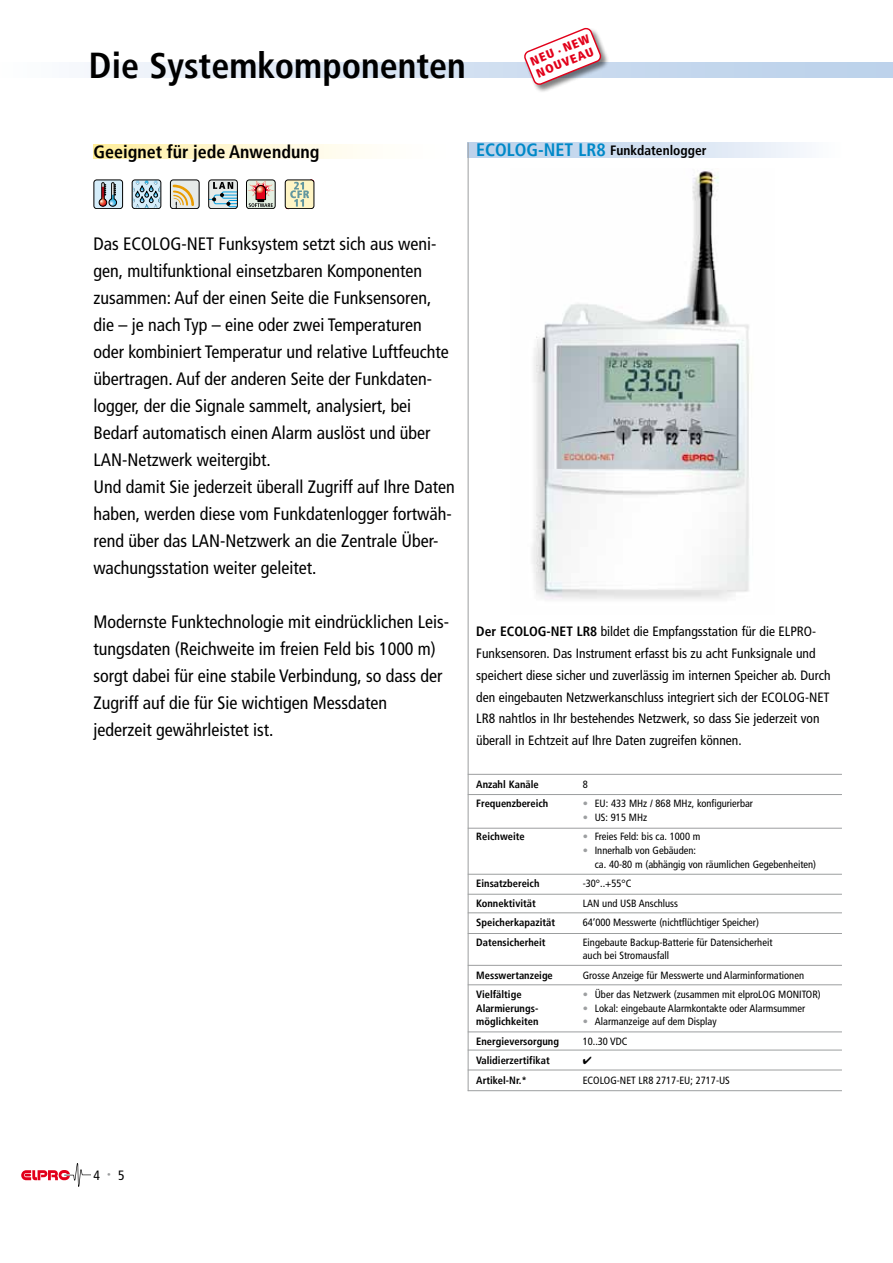
<style>
.page{position:relative;width:893px;height:1263px;background:#fff}
.page>*{position:absolute;margin:0;border:0;box-sizing:border-box;transform-origin:0 0}
.t1{font:700 condensed 36px "Frutiger LT";color:#000}
.t2{font:condensed 18px/27px "Frutiger LT";color:#000}
.t3{font:700 condensed 18px "Frutiger LT";color:#000}
.t4{font:700 condensed 18px "Frutiger LT";color:#0089c8}
.t5{font:condensed 13.5px/21.8px "Frutiger LT";color:#000}
.t6{font:700 condensed 13.5px "Frutiger LT";color:#000}
.t7{font:900 condensed 12.3px/13.2px "Frutiger";color:#e2001a}
.t8{font:condensed 10.5px/13.5px "Frutiger LT";color:#000}
.t9{font:700 condensed 10.5px "Frutiger LT";color:#000}
.s1{font-weight:700}
.s2{color:#9d9fa1}
</style>
<div class="page">
<svg style="left:21px;top:1163px;width:70px;height:24px"></svg>
<svg style="left:87px;top:63px;width:806px;height:15px"></svg>
<svg style="left:469px;top:142px;width:335px;height:15px"></svg>
<svg style="left:94px;top:144px;width:271px;height:15px"></svg>
<img style="left:532px;top:171px;width:218px;height:429px">
<div style="left:524px;top:28px;width:86px;height:66px;background:#000;opacity:.5"></div>
<svg style="left:522px;top:27px;width:80px;height:60px"></svg>
<div style="left:94px;top:180px;width:29px;height:29px;background:#d5edfa;border-radius:3px"></div>
<div style="left:94px;top:180px;width:29px;height:29px;border:1px solid #000;border-radius:3px"></div>
<svg style="left:98px;top:182px;width:19px;height:25px"></svg>
<svg style="left:134px;top:182px;width:25px;height:25px"></svg>
<div style="left:132px;top:180px;width:29px;height:29px;border:1px solid #000;border-radius:3px"></div>
<div style="left:285px;top:180px;width:29px;height:29px;border:1px solid #000;border-radius:3px"></div>
<svg style="left:286px;top:180px;width:27px;height:29px"></svg>
<div style="left:246px;top:180px;width:30px;height:29px;border:1px solid #000;border-radius:3px"></div>
<svg style="left:247px;top:180px;width:28px;height:29px"></svg>
<svg style="left:210px;top:182px;width:26px;height:25px"></svg>
<div style="left:208px;top:180px;width:30px;height:29px;border:1px solid #000;border-radius:3px"></div>
<div style="left:170px;top:180px;width:29px;height:29px;background:#e6eae8;border-radius:3px"></div>
<div style="left:170px;top:180px;width:29px;height:29px;border:1px solid #000;border-radius:3px"></div>
<svg style="left:173px;top:185px;width:21px;height:24px"></svg>
<hr style="left:468px;top:142px;width:1px;height:949px;background:#9c9e9f">
<hr style="left:468px;top:984px;width:374px;height:1px;background:#9c9e9f">
<hr style="left:468px;top:774px;width:374px;height:1px;background:#9c9e9f">
<hr style="left:468px;top:794px;width:374px;height:1px;background:#9c9e9f">
<hr style="left:468px;top:874px;width:374px;height:1px;background:#9c9e9f">
<hr style="left:468px;top:828px;width:374px;height:1px;background:#9c9e9f">
<hr style="left:468px;top:894px;width:374px;height:1px;background:#9c9e9f">
<hr style="left:468px;top:912px;width:374px;height:1px;background:#9c9e9f">
<hr style="left:468px;top:933px;width:374px;height:1px;background:#9c9e9f">
<hr style="left:468px;top:965px;width:374px;height:1px;background:#9c9e9f">
<hr style="left:468px;top:1031px;width:374px;height:1px;background:#9c9e9f">
<hr style="left:468px;top:1070px;width:374px;height:1px;background:#9c9e9f">
<hr style="left:468px;top:1050px;width:374px;height:1px;background:#9c9e9f">
<hr style="left:468px;top:1090px;width:374px;height:1px;background:#9c9e9f">
<h1 class="t1" style="left:89px;top:44px;width:378px">Die Systemkomponenten</h1>
<p class="t7" style="left:528px;top:55px;width:64px;rotate:-22deg">NEU · NEW<br>NOUVEAU</p>
<p class="t3" style="left:94px;top:141px;width:227px">Geeignet für jede Anwendung</p>
<p class="t4" style="left:476px;top:139px;width:131px">ECOLOG-NET LR8</p>
<p class="t6" style="left:610px;top:142px;width:98px">Funkdatenlogger</p>
<p class="t2" style="left:94px;top:230px;width:363px">Das ECOLOG-NET Funksystem setzt sich aus weni&shy;gen, multifunktional einsetzbaren Komponenten zusammen: Auf der einen Seite die Funksensoren, die – je nach Typ – eine oder zwei Temperaturen oder kombiniert Temperatur und relative Luftfeuchte übertragen. Auf der anderen Seite der Funkdaten&shy;logger, der die Signale sammelt, analysiert, bei Bedarf automatisch einen Alarm auslöst und über LAN-Netzwerk weitergibt.<br>Und damit Sie jederzeit überall Zugriff auf Ihre Daten haben, werden diese vom Funkdatenlogger fortwäh&shy;rend über das LAN-Netzwerk an die Zentrale Über&shy;wachungsstation weiter geleitet.</p>
<p class="t2" style="left:94px;top:608px;width:357px">Modernste Funktechnologie mit eindrücklichen Leis&shy;tungsdaten (Reichweite im freien Feld bis 1000 m) sorgt dabei für eine stabile Verbindung, so dass der Zugriff auf die für Sie wichtigen Messdaten jederzeit gewährleistet ist.</p>
<p class="t5" style="left:476px;top:621px;width:356px"><span class="s1">Der ECOLOG-NET LR8</span> bildet die Empfangsstation für die ELPRO-Funksensoren. Das Instrument erfasst bis zu acht Funksignale und speichert diese sicher und zuverlässig im internen Speicher ab. Durch den eingebauten Netzwerkanschluss integriert sich der ECOLOG-NET LR8 nahtlos in Ihr bestehendes Netzwerk, so dass Sie jederzeit von überall in Echtzeit auf Ihre Daten zugreifen können.</p>
<p class="t5" style="left:94px;top:1165px;width:32px">4 <sup>•</sup> 5</p>
<p class="t9" style="left:476px;top:778px;width:64px">Anzahl Kanäle</p>
<p class="t8" style="left:583px;top:778px;width:7px">8</p>
<p class="t9" style="left:476px;top:798px;width:74px">Frequenzbereich</p>
<p class="t8" style="left:583px;top:797px;width:172px"><span class="s2">•</span> EU: 433 MHz / 868 MHz, konfigurierbar</p>
<p class="t8" style="left:583px;top:811px;width:66px"><span class="s2">•</span> US: 915 MHz</p>
<p class="t9" style="left:476px;top:831px;width:50px">Reichweite</p>
<p class="t8" style="left:583px;top:830px;width:119px"><span class="s2">•</span> Freies Feld: bis ca. 1000 m</p>
<p class="t8" style="left:595px;top:844px;width:223px;text-indent:-12px"><span class="s2">•</span> Innerhalb von Gebäuden:<br>ca. 40-80 m (abhängig von räumlichen Gegebenheiten)</p>
<p class="t9" style="left:476px;top:877px;width:65px">Einsatzbereich</p>
<p class="t8" style="left:583px;top:877px;width:50px">-30°..+55°C</p>
<p class="t9" style="left:476px;top:897px;width:61px">Konnektivität</p>
<p class="t8" style="left:583px;top:896px;width:97px">LAN und USB Anschluss</p>
<p class="t9" style="left:476px;top:916px;width:80px">Speicherkapazität</p>
<p class="t8" style="left:583px;top:916px;width:178px">64‘000 Messwerte (nichtflüchtiger Speicher)</p>
<p class="t9" style="left:476px;top:936px;width:71px">Datensicherheit</p>
<p class="t8" style="left:583px;top:935px;width:191px">Eingebaute Backup-Batterie für Datensicherheit auch bei Stromausfall</p>
<p class="t9" style="left:476px;top:969px;width:78px">Messwertanzeige</p>
<p class="t8" style="left:583px;top:968px;width:223px">Grosse Anzeige für Messwerte und Alarminformationen</p>
<p class="t9" style="left:476px;top:988px;width:47px">Vielfältige</p>
<p class="t8" style="left:583px;top:988px;width:239px"><span class="s2">•</span> Über das Netzwerk (zusammen mit elproLOG MONITOR)</p>
<p class="t9" style="left:476px;top:1002px;width:64px">Alarmierungs-</p>
<p class="t8" style="left:583px;top:1001px;width:224px"><span class="s2">•</span> Lokal: eingebaute Alarmkontakte oder Alarmsummer</p>
<p class="t9" style="left:476px;top:1015px;width:64px">möglichkeiten</p>
<p class="t8" style="left:583px;top:1015px;width:135px"><span class="s2">•</span> Alarmanzeige auf dem Display</p>
<p class="t9" style="left:476px;top:1035px;width:84px">Energieversorgung</p>
<p class="t8" style="left:583px;top:1034px;width:46px">10..30 VDC</p>
<p class="t9" style="left:476px;top:1054px;width:75px">Validierzertifikat</p>
<p class="t9" style="left:476px;top:1074px;width:52px">Artikel-Nr.*</p>
<p class="t8" style="left:583px;top:1073px;width:149px">ECOLOG-NET LR8 2717-EU; 2717-US</p>
</div>
